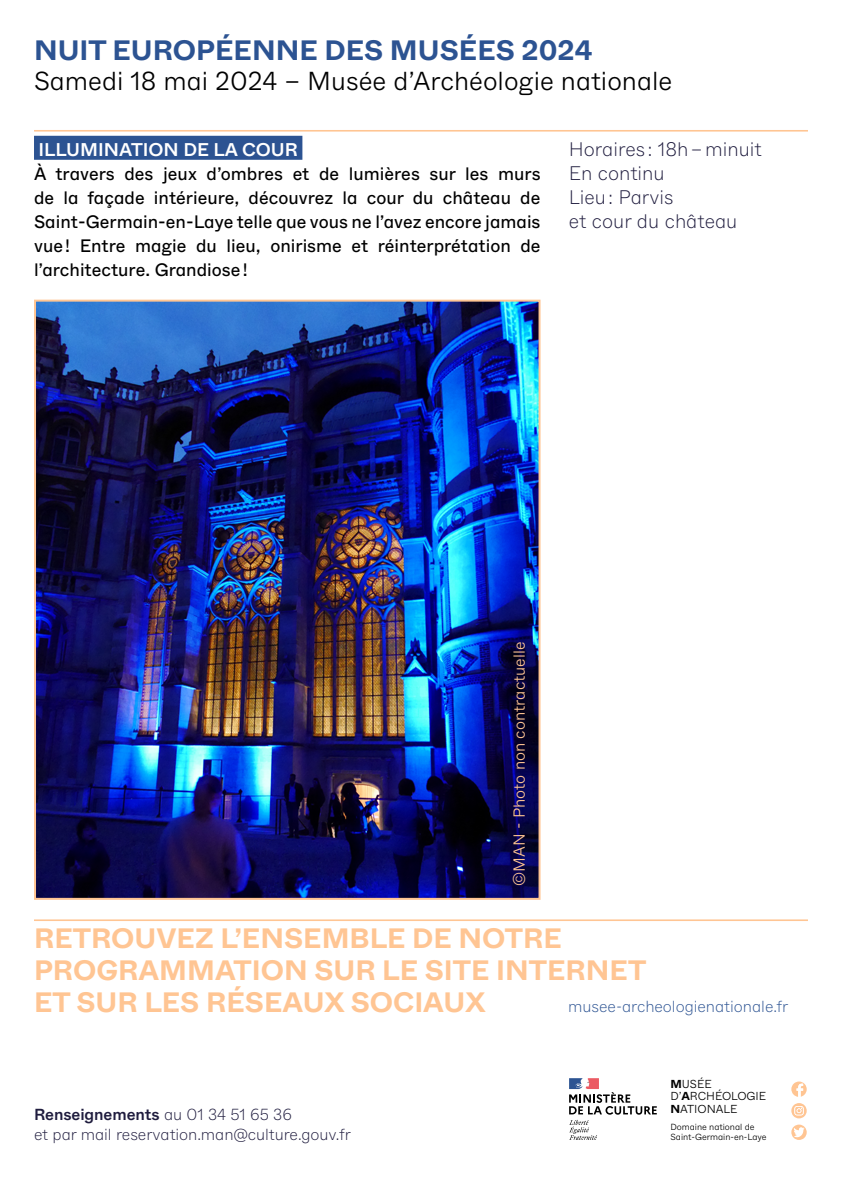
<style>
.page{position:relative;width:842px;height:1191px;background:#fff}
.page>*{position:absolute;margin:0;border:0;box-sizing:border-box;transform-origin:0 0}
.t1{font:700 28px/32px "ABC Whyte";color:#ffc593}
.t2{font:700 28px "ABC Whyte";color:#2c5392}
.t3{font:300 26px "ABC Whyte";color:#000}
.t4{font:200 19.6px/24px "ABC Whyte";color:#1f1c3e}
.t5{font:500 18.4px "ABC Whyte";color:#fff}
.t6{font:18px/24px "ABC Whyte";color:#000;text-align:justify}
.t7{font:200 16px/20px "ABC Whyte";letter-spacing:-.005em;color:#1f1c3e}
.t8{font:200 16px "ABC Whyte";letter-spacing:-.005em;color:#2c5392}
.t9{font:300 16px "ABC Whyte";color:#ffc593}
.t10{font:300 11.6px/12.6px "ABC Whyte";letter-spacing:-.005em;color:#000}
.t11{font:300 8.8px/9.6px "ABC Whyte";letter-spacing:-.005em;color:#000}
.s1{font-weight:500}
.s2{font-weight:700}
</style>
<div class="page">
<svg style="left:791px;top:1103px;width:16px;height:15px"></svg>
<svg style="left:791px;top:1124px;width:16px;height:16px"></svg>
<svg style="left:791px;top:1081px;width:16px;height:15px"></svg>
<svg style="left:569px;top:1078px;width:88px;height:61px"></svg>
<img style="left:37px;top:303px;width:500px;height:594px">
<div style="left:34px;top:300px;width:506px;height:600px;border:2px solid #ffc593"></div>
<hr style="left:34px;top:130px;width:774px;height:2px;background:#ffc593">
<hr style="left:34px;top:919px;width:774px;height:2px;background:#ffc593">
<div style="left:34px;top:136px;width:268px;height:24px;background:#2c5392"></div>
<h1 class="t2" style="left:34px;top:32px;width:560px">NUIT EUROPÉENNE DES MUSÉES 2024</h1>
<h2 class="t3" style="left:34px;top:64px;width:640px">Samedi 18 mai 2024 – Musée d’Archéologie nationale</h2>
<p class="t5" style="left:39px;top:137px;width:261px">ILLUMINATION DE LA COUR</p>
<p class="t6" style="left:34px;top:161px;width:508px">À travers des jeux d’ombres et de lumières sur les murs de la façade intérieure, découvrez la cour du château de Saint-Germain-en-Laye telle que vous ne l’avez encore jamais vue ! Entre magie du lieu, onirisme et réinterprétation de l’architecture. Grandiose !</p>
<p class="t4" style="left:569px;top:137px;width:194px">Horaires : 18h – minuit<br>En continu<br>Lieu : Parvis<br>et cour du château</p>
<p class="t9" style="left:509px;top:885px;width:245px;rotate:-90deg">©MAN - Photo non contractuelle</p>
<h1 class="t1" style="left:34px;top:922px;width:614px">RETROUVEZ L’ENSEMBLE DE NOTRE<br>PROGRAMMATION SUR LE SITE INTERNET<br>ET SUR LES RÉSEAUX SOCIAUX</h1>
<p class="t8" style="left:568px;top:996px;width:222px">musee-archeologienationale.fr</p>
<p class="t7" style="left:34px;top:1104px;width:318px"><span class="s1">Renseignements</span> au 01 34 51 65 36<br>et par mail reservation.man@culture.gouv.fr</p>
<p class="t10" style="left:670px;top:1077px;width:97px"><span class="s2">M</span>USÉE<br>D’<span class="s2">A</span>RCHÉOLOGIE<br><span class="s2">N</span>ATIONALE</p>
<p class="t11" style="left:670px;top:1122px;width:98px">Domaine national de<br>Saint-Germain-en-Laye</p>
</div>
